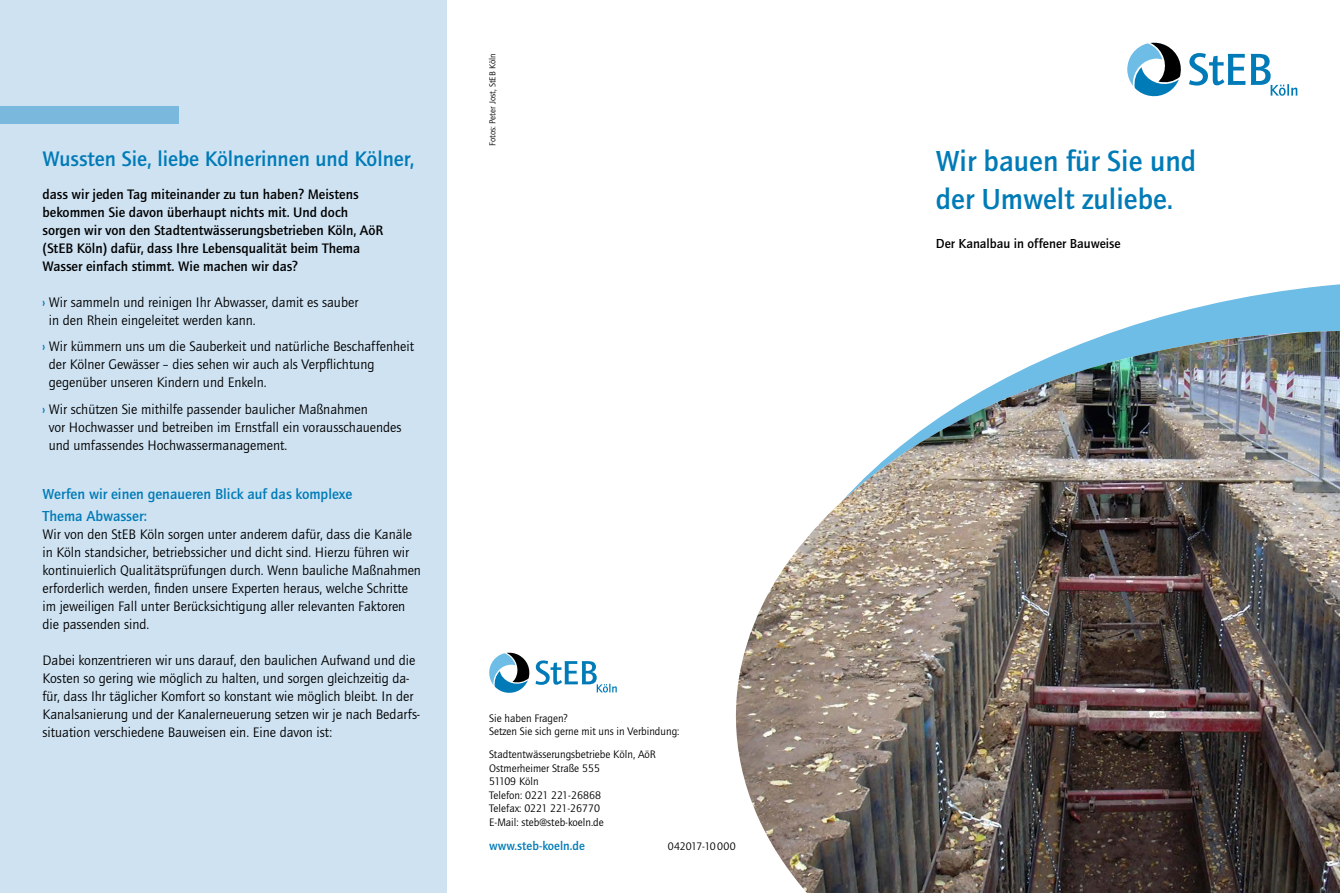
<style>
.page{position:relative;width:1340px;height:893px;background:#fff}
.page>*{position:absolute;margin:0;border:0;box-sizing:border-box;transform-origin:0 0}
.t1{font:500 30px/37.5px "Quay Sans";color:#007bb7}
.t2{font:700 21.75px "Quay Itc T";color:#007bb7}
.t3{font:700 15px/22.5px "Quay Itc T";color:#007bb7}
.t4{font:14.25px/18px "Quay Itc T";color:#000}
.t5{font:700 14.25px/18px "Quay Itc T";color:#000}
.t6{font:500 13.5px "Quay Sans";color:#000}
.t7{font:500 12.75px "Quay Sans";color:#007bb7}
.t8{font:11.25px/13.5px "Quay Sans";color:#000}
.t9{font:9px "Quay Itc T";color:#000}
.s1{font-weight:700;color:#007bb7}
</style>
<div class="page">
<svg style="left:1116px;top:284px;width:223px;height:47px;fill:#6ebde6"></svg>
<svg style="left:1127px;top:43px;width:170px;height:53px"></svg>
<svg style="left:489px;top:653px;width:128px;height:40px"></svg>
<img style="left:735px;top:331px;width:604px;height:562px">
<div style="left:0;top:0;width:446px;height:893px;background:#cee2f2"></div>
<div style="left:0;top:106px;width:179px;height:17px;background:#7bb8dd"></div>
<h2 class="t2" style="left:43px;top:146px;width:373px">Wussten Sie, liebe Kölnerinnen und Kölner,</h2>
<p class="t5" style="left:43px;top:185px;width:342px">dass wir jeden Tag miteinander zu tun haben? Meistens bekommen Sie davon überhaupt nichts mit. Und doch sorgen wir von den Stadtentwässerungsbetrieben Köln, AöR (StEB Köln) dafür, dass Ihre Lebensqualität beim Thema Wasser einfach stimmt. Wie machen wir das?</p>
<p class="t4" style="left:49px;top:293px;width:311px;text-indent:-6px"><span class="s1">›</span> Wir sammeln und reinigen Ihr Abwasser, damit es sauber in den Rhein eingeleitet werden kann.</p>
<p class="t4" style="left:49px;top:337px;width:367px;text-indent:-6px"><span class="s1">›</span> Wir kümmern uns um die Sauberkeit und natürliche Beschaffenheit der Kölner Gewässer – dies sehen wir auch als Verpflichtung gegenüber unseren Kindern und Enkeln.</p>
<p class="t4" style="left:49px;top:400px;width:354px;text-indent:-6px"><span class="s1">›</span> Wir schützen Sie mithilfe passender baulicher Maßnahmen<br>vor Hochwasser und betreiben im Ernstfall ein vorausschauendes und umfassendes Hochwassermanagement.</p>
<p class="t3" style="left:43px;top:482px;width:311px">Werfen wir einen genaueren Blick auf das komplexe<br>Thema Abwasser:</p>
<p class="t4" style="left:43px;top:525px;width:380px">Wir von den StEB Köln sorgen unter anderem dafür, dass die Kanäle in Köln standsicher, betriebssicher und dicht sind. Hierzu führen wir kontinuierlich Qualitätsprüfungen durch. Wenn bauliche Maßnahmen erforderlich werden, finden unsere Experten heraus, welche Schritte im jeweiligen Fall unter Berücksichtigung aller relevanten Faktoren die passenden sind.</p>
<p class="t4" style="left:43px;top:651px;width:379px">Dabei konzentrieren wir uns darauf, den baulichen Aufwand und die Kosten so gering wie möglich zu halten, und sorgen gleichzeitig da&shy;für, dass Ihr täglicher Komfort so konstant wie möglich bleibt. In der Kanalsanierung und der Kanalerneuerung setzen wir je nach Bedarfs&shy;situation verschiedene Bauweisen ein. Eine davon ist:</p>
<p class="t9" style="left:487px;top:146px;width:94px;rotate:-90deg">Fotos: Peter Jost, StEB Köln</p>
<p class="t8" style="left:489px;top:711px;width:192px">Sie haben Fragen?<br>Setzen Sie sich gerne mit uns in Verbindung:</p>
<p class="t8" style="left:489px;top:748px;width:168px">Stadtentwässerungsbetriebe Köln, AöR<br>Ostmerheimer Straße 555<br>51109 Köln<br>Telefon: 0221 221-26868<br>Telefax: 0221 221-26770<br>E-Mail: steb@steb-koeln.de</p>
<p class="t7" style="left:489px;top:839px;width:97px">www.steb-koeln.de</p>
<p class="t8" style="left:667px;top:840px;width:70px">042017-10000</p>
<h1 class="t1" style="left:935px;top:143px;width:262px">Wir bauen für Sie und der Umwelt zuliebe.</h1>
<p class="t6" style="left:935px;top:236px;width:186px">Der Kanalbau in offener Bauweise</p>
</div>
